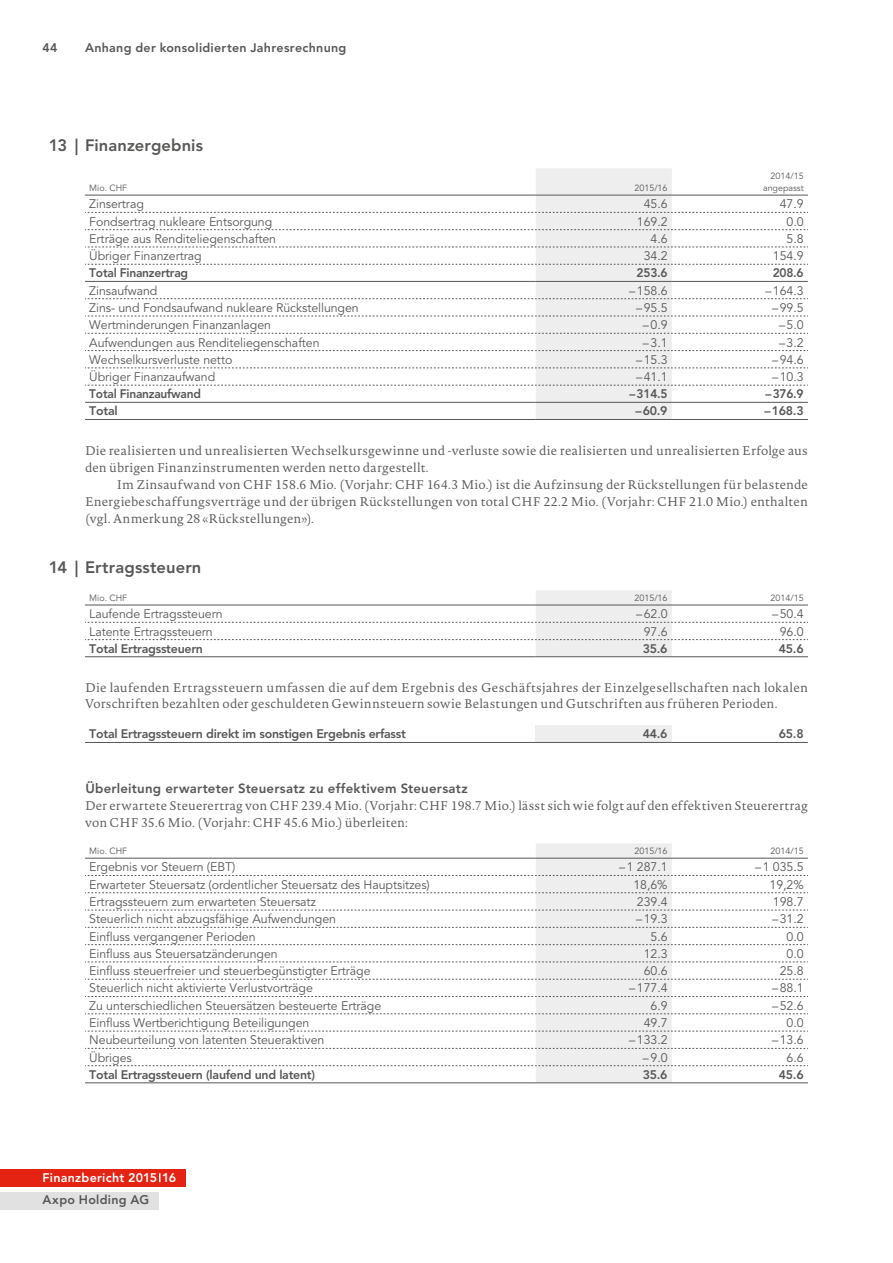
<style>
.page{position:relative;width:893px;height:1263px;background:#fff}
.page>*{position:absolute;margin:0;border:0;box-sizing:border-box;transform-origin:0 0}
.t1{font:800 16.5px "Avenir";letter-spacing:.01em;color:#575756}
.t2{font:800 13.2px "Avenir";letter-spacing:.015em;color:#575756}
.t3{font:800 12.45px "Avenir";letter-spacing:.025em;color:#575756}
.t4{font:800 12.45px "Avenir";letter-spacing:.02em;color:#fff}
.t5{font:12.3px "Avenir";letter-spacing:-.005em;color:#575756}
.t6{font:300 12.3px/16.8px "Novel Pro";letter-spacing:.015em;color:#575756}
.t7{font:800 12.3px "Avenir";letter-spacing:-.02em;color:#575756}
.t8{font:9px/12px "Avenir";letter-spacing:-.005em;color:#575756;text-align:right}
</style>
<div class="page">
<div style="left:0;top:1192px;width:159px;height:17px;background:#e1e1e1"></div>
<div style="left:0;top:1169px;width:186px;height:18px;background:#e42313"></div>
<hr style="left:85px;top:419px;width:451px;height:1px;background:#575756">
<hr style="left:536px;top:419px;width:136px;height:1px;background:#575756">
<hr style="left:672px;top:419px;width:136px;height:1px;background:#575756">
<svg style="left:85px;top:168px;width:723px;height:251px"></svg>
<svg style="left:85px;top:590px;width:723px;height:67px"></svg>
<div style="left:536px;top:725px;width:136px;height:17px;background:#eee"></div>
<hr style="left:85px;top:742px;width:451px;height:1px;background:#575756">
<hr style="left:536px;top:742px;width:136px;height:1px;background:#575756">
<hr style="left:672px;top:742px;width:136px;height:1px;background:#575756">
<svg style="left:85px;top:844px;width:723px;height:239px"></svg>
<p class="t3" style="left:43px;top:40px;width:17px">44</p>
<p class="t3" style="left:85px;top:40px;width:263px">Anhang der konsolidierten Jahresrechnung</p>
<h1 class="t1" style="left:49px;top:136px;width:156px">13 | Finanzergebnis</h1>
<p class="t8" style="left:89px;top:182px;width:40px">Mio. CHF</p>
<p class="t8" style="left:634px;top:182px;width:35px">2015/16</p>
<p class="t8" style="left:763px;top:170px;width:42px">2014/15 angepasst</p>
<p class="t5" style="left:89px;top:197px;width:56px">Zinsertrag</p>
<p class="t5" style="left:644px;top:197px;width:25px">45.6</p>
<p class="t5" style="left:780px;top:197px;width:25px">47.9</p>
<p class="t5" style="left:89px;top:214px;width:185px">Fondsertrag nukleare Entsorgung</p>
<p class="t5" style="left:637px;top:214px;width:32px">169.2</p>
<p class="t5" style="left:787px;top:214px;width:19px">0.0</p>
<p class="t5" style="left:89px;top:232px;width:188px">Erträge aus Renditeliegenschaften</p>
<p class="t5" style="left:650px;top:232px;width:19px">4.6</p>
<p class="t5" style="left:787px;top:232px;width:19px">5.8</p>
<p class="t5" style="left:89px;top:249px;width:114px">Übriger Finanzertrag</p>
<p class="t5" style="left:644px;top:249px;width:25px">34.2</p>
<p class="t5" style="left:773px;top:249px;width:32px">154.9</p>
<p class="t7" style="left:89px;top:266px;width:100px">Total Finanzertrag</p>
<p class="t7" style="left:637px;top:266px;width:33px">253.6</p>
<p class="t7" style="left:773px;top:266px;width:33px">208.6</p>
<p class="t5" style="left:89px;top:283px;width:70px">Zinsaufwand</p>
<p class="t5" style="left:629px;top:283px;width:40px">–158.6</p>
<p class="t5" style="left:765px;top:283px;width:40px">–164.3</p>
<p class="t5" style="left:89px;top:301px;width:271px">Zins- und Fondsaufwand nukleare Rückstellungen</p>
<p class="t5" style="left:636px;top:301px;width:33px">–95.5</p>
<p class="t5" style="left:772px;top:301px;width:33px">–99.5</p>
<p class="t5" style="left:89px;top:318px;width:183px">Wertminderungen Finanzanlagen</p>
<p class="t5" style="left:643px;top:318px;width:26px">–0.9</p>
<p class="t5" style="left:779px;top:318px;width:26px">–5.0</p>
<p class="t5" style="left:89px;top:335px;width:232px">Aufwendungen aus Renditeliegenschaften</p>
<p class="t5" style="left:643px;top:335px;width:26px">–3.1</p>
<p class="t5" style="left:779px;top:335px;width:26px">–3.2</p>
<p class="t5" style="left:89px;top:352px;width:145px">Wechselkursverluste netto</p>
<p class="t5" style="left:636px;top:352px;width:33px">–15.3</p>
<p class="t5" style="left:772px;top:352px;width:33px">–94.6</p>
<p class="t5" style="left:89px;top:370px;width:127px">Übriger Finanzaufwand</p>
<p class="t5" style="left:636px;top:370px;width:33px">–41.1</p>
<p class="t5" style="left:772px;top:370px;width:33px">–10.3</p>
<p class="t7" style="left:89px;top:387px;width:113px">Total Finanzaufwand</p>
<p class="t7" style="left:630px;top:387px;width:40px">–314.5</p>
<p class="t7" style="left:766px;top:387px;width:40px">–376.9</p>
<p class="t7" style="left:89px;top:404px;width:30px">Total</p>
<p class="t7" style="left:635px;top:404px;width:34px">–60.9</p>
<p class="t7" style="left:764px;top:404px;width:41px">–168.3</p>
<p class="t6" style="left:85px;top:442px;width:724px">Die realisierten und unrealisierten Wechselkursgewinne und -verluste sowie die realisierten und unrealisierten Erfolge aus den übrigen Finanzinstrumenten werden netto dargestellt.</p>
<p class="t6" style="left:85px;top:476px;width:724px;text-align:justify;text-indent:32px">Im Zinsaufwand von CHF 158.6 Mio. (Vorjahr: CHF 164.3 Mio.) ist die Aufzinsung der Rückstellungen für belastende Energiebeschaffungsverträge und der übrigen Rückstellungen von total CHF 22.2 Mio. (Vorjahr: CHF 21.0 Mio.) enthalten (vgl. Anmerkung 28 «Rückstellungen»).</p>
<h1 class="t1" style="left:49px;top:558px;width:154px">14 | Ertragssteuern</h1>
<p class="t8" style="left:89px;top:592px;width:40px">Mio. CHF</p>
<p class="t8" style="left:634px;top:592px;width:35px">2015/16</p>
<p class="t8" style="left:771px;top:592px;width:35px">2014/15</p>
<p class="t5" style="left:89px;top:607px;width:135px">Laufende Ertragssteuern</p>
<p class="t5" style="left:636px;top:607px;width:33px">–62.0</p>
<p class="t5" style="left:772px;top:607px;width:33px">–50.4</p>
<p class="t5" style="left:89px;top:624px;width:125px">Latente Ertragssteuern</p>
<p class="t5" style="left:644px;top:624px;width:25px">97.6</p>
<p class="t5" style="left:780px;top:624px;width:25px">96.0</p>
<p class="t7" style="left:89px;top:641px;width:115px">Total Ertragssteuern</p>
<p class="t7" style="left:643px;top:641px;width:26px">35.6</p>
<p class="t7" style="left:779px;top:641px;width:26px">45.6</p>
<p class="t6" style="left:85px;top:678px;width:724px">Die laufenden Ertragssteuern umfassen die auf dem Ergebnis des Geschäftsjahres der Einzelgesellschaften nach lokalen<br>Vorschriften bezahlten oder geschuldeten Gewinnsteuern sowie Belastungen und Gutschriften aus früheren Perioden.</p>
<p class="t7" style="left:89px;top:727px;width:318px">Total Ertragssteuern direkt im sonstigen Ergebnis erfasst</p>
<p class="t7" style="left:643px;top:727px;width:26px">44.6</p>
<p class="t7" style="left:779px;top:727px;width:26px">65.8</p>
<p class="t2" style="left:85px;top:780px;width:384px">Überleitung erwarteter Steuersatz zu effektivem Steuersatz</p>
<p class="t6" style="left:85px;top:796px;width:724px">Der erwartete Steuerertrag von CHF 239.4 Mio. (Vorjahr: CHF 198.7 Mio.) lässt sich wie folgt auf den effektiven Steuerertrag von CHF 35.6 Mio. (Vorjahr: CHF 45.6 Mio.) überleiten:</p>
<p class="t8" style="left:89px;top:845px;width:40px">Mio. CHF</p>
<p class="t8" style="left:634px;top:845px;width:35px">2015/16</p>
<p class="t8" style="left:771px;top:845px;width:35px">2014/15</p>
<p class="t5" style="left:89px;top:860px;width:148px">Ergebnis vor Steuern (EBT)</p>
<p class="t5" style="left:619px;top:860px;width:50px">–1 287.1</p>
<p class="t5" style="left:755px;top:860px;width:50px">–1 035.5</p>
<p class="t5" style="left:89px;top:877px;width:342px">Erwarteter Steuersatz (ordentlicher Steuersatz des Hauptsitzes)</p>
<p class="t5" style="left:633px;top:877px;width:36px">18,6%</p>
<p class="t5" style="left:769px;top:877px;width:36px">19,2%</p>
<p class="t5" style="left:89px;top:895px;width:228px">Ertragssteuern zum erwarteten Steuersatz</p>
<p class="t5" style="left:637px;top:895px;width:32px">239.4</p>
<p class="t5" style="left:773px;top:895px;width:32px">198.7</p>
<p class="t5" style="left:89px;top:912px;width:248px">Steuerlich nicht abzugsfähige Aufwendungen</p>
<p class="t5" style="left:636px;top:912px;width:33px">–19.3</p>
<p class="t5" style="left:772px;top:912px;width:33px">–31.2</p>
<p class="t5" style="left:89px;top:929px;width:168px">Einfluss vergangener Perioden</p>
<p class="t5" style="left:650px;top:929px;width:19px">5.6</p>
<p class="t5" style="left:787px;top:929px;width:19px">0.0</p>
<p class="t5" style="left:89px;top:946px;width:190px">Einfluss aus Steuersatzänderungen</p>
<p class="t5" style="left:644px;top:946px;width:25px">12.3</p>
<p class="t5" style="left:787px;top:946px;width:19px">0.0</p>
<p class="t5" style="left:89px;top:964px;width:283px">Einfluss steuerfreier und steuerbegünstigter Erträge</p>
<p class="t5" style="left:644px;top:964px;width:25px">60.6</p>
<p class="t5" style="left:780px;top:964px;width:25px">25.8</p>
<p class="t5" style="left:89px;top:981px;width:225px">Steuerlich nicht aktivierte Verlustvorträge</p>
<p class="t5" style="left:629px;top:981px;width:40px">–177.4</p>
<p class="t5" style="left:772px;top:981px;width:33px">–88.1</p>
<p class="t5" style="left:89px;top:998px;width:293px">Zu unterschiedlichen Steuersätzen besteuerte Erträge</p>
<p class="t5" style="left:650px;top:998px;width:19px">6.9</p>
<p class="t5" style="left:772px;top:998px;width:33px">–52.6</p>
<p class="t5" style="left:89px;top:1016px;width:222px">Einfluss Wertberichtigung Beteiligungen</p>
<p class="t5" style="left:644px;top:1016px;width:25px">49.7</p>
<p class="t5" style="left:787px;top:1016px;width:19px">0.0</p>
<p class="t5" style="left:89px;top:1033px;width:237px">Neubeurteilung von latenten Steueraktiven</p>
<p class="t5" style="left:629px;top:1033px;width:40px">–133.2</p>
<p class="t5" style="left:772px;top:1033px;width:33px">–13.6</p>
<p class="t5" style="left:89px;top:1050px;width:44px">Übriges</p>
<p class="t5" style="left:643px;top:1050px;width:26px">–9.0</p>
<p class="t5" style="left:787px;top:1050px;width:19px">6.6</p>
<p class="t7" style="left:89px;top:1067px;width:227px">Total Ertragssteuern (laufend und latent)</p>
<p class="t7" style="left:643px;top:1067px;width:26px">35.6</p>
<p class="t7" style="left:779px;top:1067px;width:26px">45.6</p>
<p class="t4" style="left:43px;top:1170px;width:135px">Finanzbericht 2015 16</p>
<p class="t3" style="left:43px;top:1192px;width:108px">Axpo Holding AG</p>
</div>
